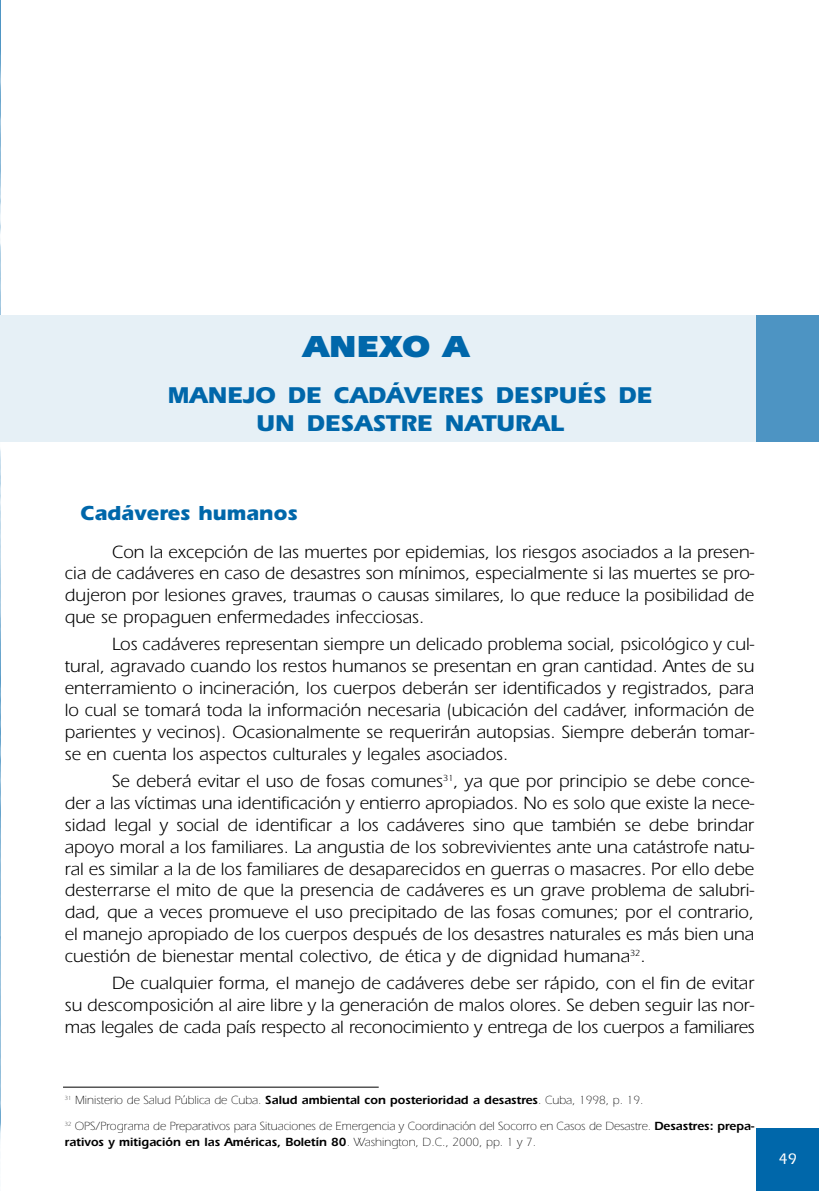
<style>
.page{position:relative;width:819px;height:1191px;background:#fff}
.page>*{position:absolute;margin:0;border:0;box-sizing:border-box;transform-origin:0 0}
.t1{font:900 31.5px "Itc Eras";color:#0067aa}
.t2{font:700 23.62px/28px "Itc Eras";color:#0067aa;text-align:center}
.t3{font:700 21px "Itc Eras";color:#0067aa}
.t4{font:18.38px/21.9px "Itc Eras";color:#000;text-align:justify}
.t5{font:500 15.75px "Itc Eras";color:#fff}
.t6{font:300 12.25px/26.2px "Itc Eras";color:#000}
.t7{font:600 12.25px "Itc Eras";color:#000}
.s1{font-weight:600}
.s2{font-weight:300}
</style>
<div class="page">
<div style="left:756px;top:1128px;width:63px;height:63px;background:#0067aa"></div>
<div style="left:0;top:378px;width:819px;height:63px;background:#e6f0f6"></div>
<div style="left:756px;top:315px;width:63px;height:126px;background:#4d94c3"></div>
<img style="left:0;top:0;width:1px;height:1142px">
<hr style="left:0;top:378px;width:1px;height:63px;background:#e6f0f6">
<hr style="left:63px;top:1086px;width:315px;height:1px;background:#000">
<div style="left:0;top:315px;width:756px;height:63px;background:#e6f0f6"></div>
<h1 class="t1" style="left:303px;top:336px;width:168px">ANEXO A</h1>
<p class="t2" style="left:168px;top:383px;width:486px">MANEJO DE CADÁVERES DESPUÉS DE<br>UN DESASTRE NATURAL</p>
<p class="t3" style="left:80px;top:505px;width:219px">Cadáveres humanos</p>
<p class="t4" style="left:65px;top:542px;width:691px;text-indent:47px">Con la excepción de las muertes por epidemias, los riesgos asociados a la presen&shy;cia de cadáveres en caso de desastres son mínimos, especialmente si las muertes se pro&shy;dujeron por lesiones graves, traumas o causas similares, lo que reduce la posibilidad de que se propaguen enfermedades infecciosas.</p>
<p class="t4" style="left:65px;top:635px;width:691px;text-indent:47px">Los cadáveres representan siempre un delicado problema social, psicológico y cul&shy;tural, agravado cuando los restos humanos se presentan en gran cantidad. Antes de su enterramiento o incineración, los cuerpos deberán ser identificados y registrados, para lo cual se tomará toda la información necesaria (ubicación del cadáver, información de parientes y vecinos). Ocasionalmente se requerirán autopsias. Siempre deberán tomar&shy;se en cuenta los aspectos culturales y legales asociados.</p>
<p class="t4" style="left:65px;top:772px;width:691px;text-indent:47px">Se deberá evitar el uso de fosas comunes<sup>31</sup>, ya que por principio se debe conce&shy;der a las víctimas una identificación y entierro apropiados. No es solo que existe la nece&shy;sidad legal y social de identificar a los cadáveres sino que también se debe brindar apoyo moral a los familiares. La angustia de los sobrevivientes ante una catástrofe natu&shy;ral es similar a la de los familiares de desaparecidos en guerras o masacres. Por ello debe desterrarse el mito de que la presencia de cadáveres es un grave problema de salubri&shy;dad, que a veces promueve el uso precipitado de las fosas comunes; por el contrario, el manejo apropiado de los cuerpos después de los desastres naturales es más bien una cuestión de bienestar mental colectivo, de ética y de dignidad humana<sup>32</sup>.</p>
<p class="t4" style="left:65px;top:974px;width:691px;text-indent:47px">De cualquier forma, el manejo de cadáveres debe ser rápido, con el fin de evitar su descomposición al aire libre y la generación de malos olores. Se deben seguir las nor&shy;mas legales de cada país respecto al reconocimiento y entrega de los cuerpos a familiares</p>
<p class="t6" style="left:65px;top:1087px;width:691px"><sup>31</sup> Ministerio de Salud Pública de Cuba. <span class="s1">Salud ambiental con posterioridad a desastres</span>. Cuba, 1998, p. 19.<br><sup>32</sup> OPS/Programa de Preparativos para Situaciones de Emergencia y Coordinación del Socorro en Casos de Desastre. <span class="s1">Desastres: prepa-</span></p>
<p class="t7" style="left:65px;top:1137px;width:473px">rativos y mitigación en las Américas, Boletín 80<span class="s2">. Washington, D.C., 2000, pp. 1 y 7.</span></p>
<p class="t5" style="left:778px;top:1153px;width:20px">49</p>
</div>
